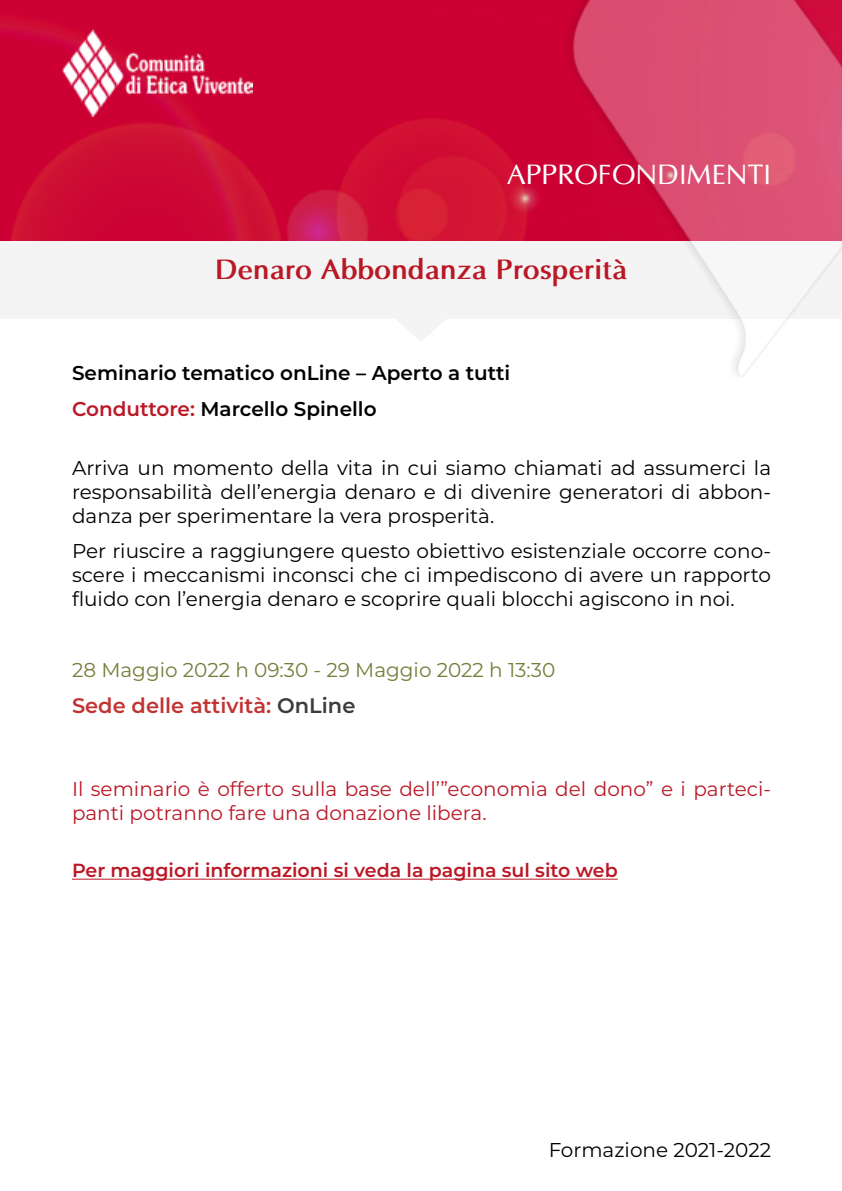
<style>
.page{position:relative;width:842px;height:1191px;background:#fff}
.page>*{position:absolute;margin:0;border:0;box-sizing:border-box;transform-origin:0 0}
.t1{font:700 28px "Optima";color:#bb1826}
.t2{font:28px "Optima";color:#fff}
.t3{font:600 21px "Montserrat";color:#c23433}
.t4{font:20px/24px "Montserrat";color:#000;text-align:justify}
.t5{font:20px/24px "Montserrat";color:#bb1826}
.t6{font:600 20px/35.4px "Montserrat";color:#000}
.t7{font:20px "Montserrat";color:#777c3a}
.t8{font:600 19px "Montserrat";color:#bb1826}
.s1{color:#bb1826}
.s2{color:#3c3c3b}
</style>
<div class="page">
<div style="left:0;top:241px;width:842px;height:78px;background:#f4f4f4"></div>
<svg style="left:396px;top:319px;width:50px;height:22px"></svg>
<img style="left:0;top:0;width:553px;height:241px">
<img style="left:63px;top:29px;width:190px;height:88px">
<img style="left:553px;top:0;width:289px;height:378px">
<hr style="left:72px;top:878px;width:546px;height:1px;background:#bb1826">
<h1 class="t2" style="left:507px;top:157px;width:265px">APPROFONDIMENTI</h1>
<h1 class="t1" style="left:215px;top:252px;width:414px">Denaro Abbondanza Prosperità</h1>
<p class="t6" style="left:72px;top:354px;width:440px">Seminario tematico onLine – Aperto a tutti<br><span class="s1">Conduttore:</span> Marcello Spinello</p>
<p class="t4" style="left:72px;top:455px;width:701px">Arriva un momento della vita in cui siamo chiamati ad assumerci la responsabilità dell’energia denaro e di divenire generatori di abbon&shy;danza per sperimentare la vera prosperità.</p>
<p class="t4" style="left:72px;top:538px;width:701px">Per riuscire a raggiungere questo obiettivo esistenziale occorre cono&shy;scere i meccanismi inconsci che ci impediscono di avere un rapporto fluido con l’energia denaro e scoprire quali blocchi agiscono in noi.</p>
<p class="t7" style="left:72px;top:655px;width:485px">28 Maggio 2022 h 09:30 - 29 Maggio 2022 h 13:30</p>
<p class="t3" style="left:72px;top:690px;width:285px">Sede delle attività: <span class="s2">OnLine</span></p>
<p class="t5" style="left:72px;top:776px;width:701px">Il seminario è offerto sulla base dell’”economia del dono” e i parteci&shy;panti potranno fare una donazione libera.</p>
<p class="t8" style="left:72px;top:857px;width:547px">Per maggiori informazioni si veda la pagina sul sito web</p>
<p class="t4" style="left:549px;top:1137px;width:224px">Formazione 2021-2022</p>
</div>
